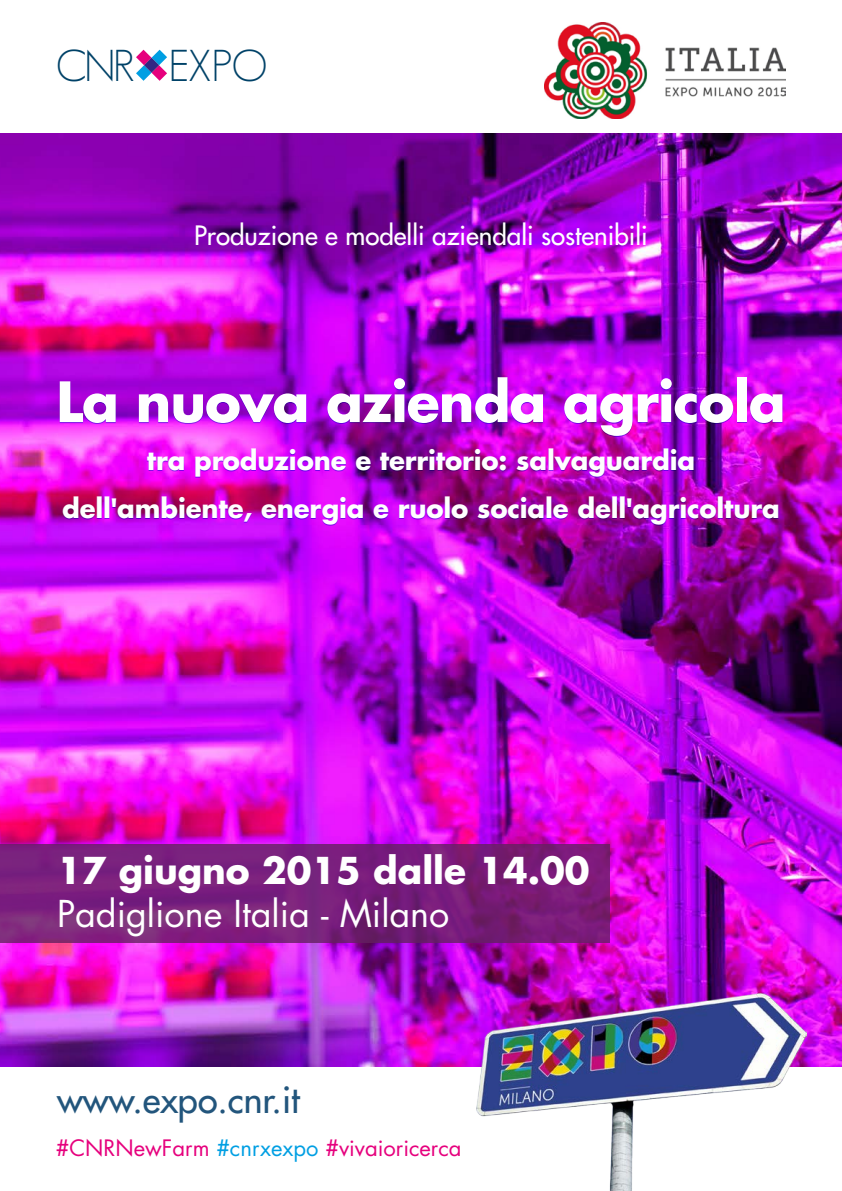
<style>
.page{position:relative;width:842px;height:1191px;background:#fff}
.page>*{position:absolute;margin:0;border:0;box-sizing:border-box;transform-origin:0 0}
.t1{font:700 54px "Futura Std";letter-spacing:-.015em;color:#fff}
.t2{font:300 43.6px "Geosans";letter-spacing:-.03em;color:#004268}
.t3{font:36px "Futura Std";color:#fff}
.t4{font:700 36px "Futura Std";color:#fff}
.t5{font:500 36px "Futura Std";color:#22557c}
.t6{font:700 26px/48px "Futura Std";letter-spacing:-.005em;color:#fff;text-align:center}
.t7{font:500 26px "Futura Std";color:#fff}
.t8{font:22px "Futura Std";color:#e6007d}
.s1{color:#009fe3}
</style>
<div class="page">
<img style="left:0;top:133px;width:842px;height:933px">
<svg style="left:0;top:844px;width:610px;height:98px;background:#791f7a"></svg>
<svg style="left:136px;top:50px;width:31px;height:31px"></svg>
<img style="left:544px;top:22px;width:241px;height:96px">
<img style="left:477px;top:993px;width:330px;height:198px">
<h2 class="t2" style="left:56px;top:41px;width:213px">CNR EXPO</h2>
<p class="t7" style="left:194px;top:219px;width:455px">Produzione e modelli aziendali sostenibili</p>
<h1 class="t1" style="left:56px;top:366px;width:731px">La nuova azienda agricola</h1>
<p class="t6" style="left:62px;top:436px;width:719px">tra produzione e territorio: salvaguardia dell'ambiente, energia e ruolo sociale dell'agricoltura</p>
<h3 class="t4" style="left:57px;top:846px;width:534px">17 giugno 2015 dalle 14.00</h3>
<h3 class="t3" style="left:57px;top:891px;width:394px">Padiglione Italia - Milano</h3>
<h3 class="t5" style="left:57px;top:1076px;width:244px">www.expo.cnr.it</h3>
<p class="t8" style="left:56px;top:1134px;width:407px">#CNRNewFarm <span class="s1">#cnrxexpo</span> #vivaioricerca</p>
</div>
